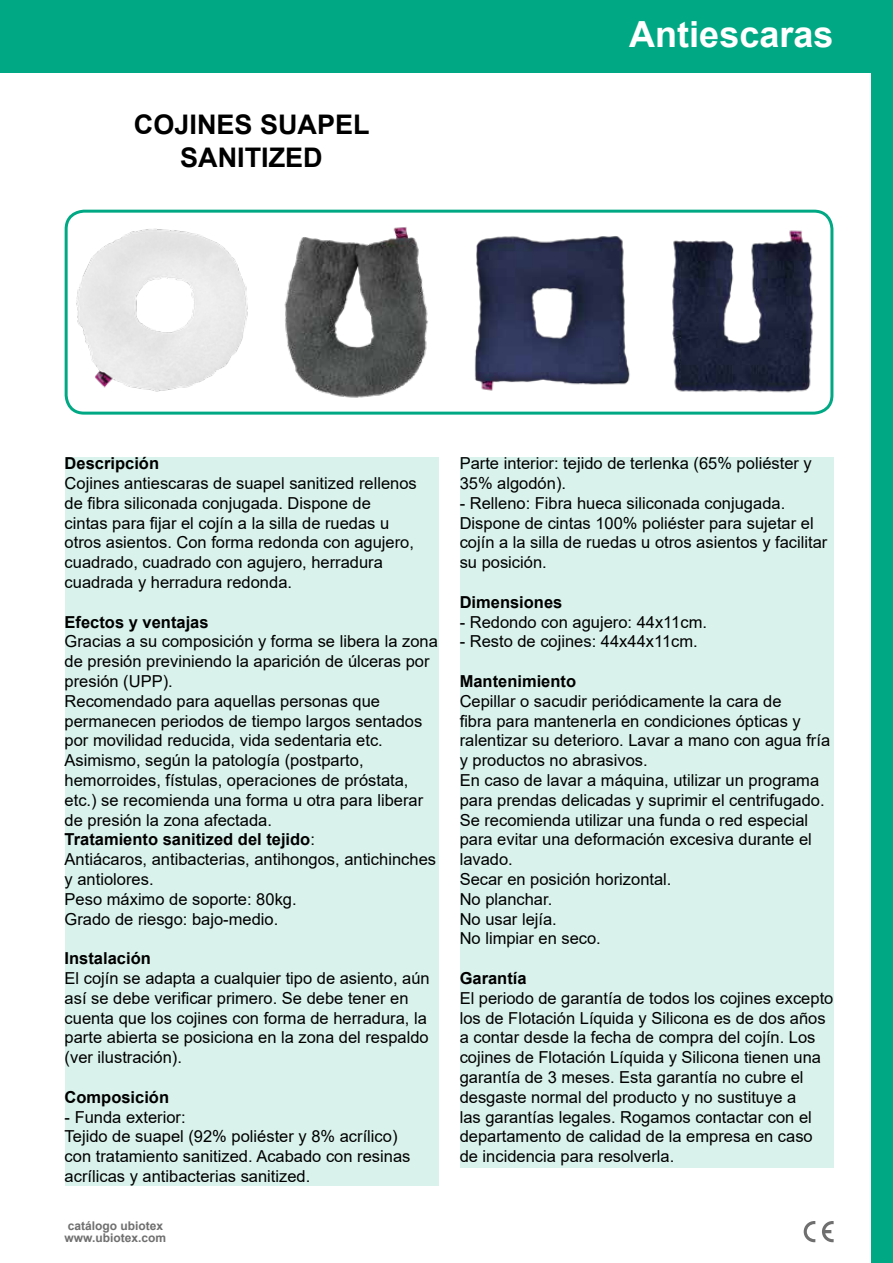
<style>
.page{position:relative;width:893px;height:1263px;background:#fff}
.page>*{position:absolute;margin:0;border:0;box-sizing:border-box;transform-origin:0 0}
.t1{font:700 36px "Arial";color:#fff}
.t2{font:700 27px/32.4px "Arial";color:#000;text-align:center}
.t3{font:16.5px/19.8px "Arial";color:#000}
.t4{font:700 16.5px "Arial";color:#000}
.t5{font:700 12px/12px "Arial";color:#706f6f}
.s1{font-weight:700}
</style>
<div class="page">
<div style="left:65px;top:457px;width:373px;height:729px;background:#d9f2ec"></div>
<div style="left:460px;top:457px;width:373px;height:710px;background:#d9f2ec"></div>
<div style="left:0;top:0;width:893px;height:72px;background:#00a984"></div>
<svg style="left:804px;top:1221px;width:11px;height:21px"></svg>
<svg style="left:822px;top:1221px;width:12px;height:21px"></svg>
<div style="left:872px;top:0;width:21px;height:1263px;background:#00a984"></div>
<div style="left:65px;top:210px;width:768px;height:205px;border:3px solid #00a984;border-radius:18px"></div>
<img style="left:69px;top:223px;width:179px;height:169px">
<img style="left:284px;top:227px;width:144px;height:171px">
<img style="left:672px;top:230px;width:142px;height:163px">
<img style="left:474px;top:236px;width:156px;height:155px">
<h2 class="t2" style="left:134px;top:109px;width:237px">COJINES SUAPEL<br>SANITIZED</h2>
<h1 class="t1" style="left:629px;top:9px;width:206px">Antiescaras</h1>
<p class="t4" style="left:65px;top:452px;width:96px">Descripción</p>
<p class="t3" style="left:65px;top:473px;width:354px">Cojines antiescaras de suapel sanitized rellenos de fibra siliconada conjugada. Dispone de cintas para fijar el cojín a la silla de ruedas u otros asientos. Con forma redonda con agujero, cuadrado, cuadrado con agujero, herradura cuadrada y herradura redonda.</p>
<p class="t4" style="left:65px;top:610px;width:145px">Efectos y ventajas</p>
<p class="t3" style="left:65px;top:632px;width:375px">Gracias a su composición y forma se libera la zona de presión previniendo la aparición de úlceras por presión (UPP).<br>Recomendado para aquellas personas que permanecen periodos de tiempo largos sentados por movilidad reducida, vida sedentaria etc.<br>Asimismo, según la patología (postparto, hemorroides, fístulas, operaciones de próstata, etc.) se recomienda una forma u otra para liberar de presión la zona afectada.<br><span class="s1">Tratamiento sanitized del tejido</span>:<br>Antiácaros, antibacterias, antihongos, antichinches y antiolores.<br>Peso máximo de soporte: 80kg.<br>Grado de riesgo: bajo-medio.</p>
<p class="t4" style="left:65px;top:947px;width:88px">Instalación</p>
<p class="t3" style="left:65px;top:968px;width:367px">El cojín se adapta a cualquier tipo de asiento, aún así se debe verificar primero. Se debe tener en cuenta que los cojines con forma de herradura, la parte abierta se posiciona en la zona del respaldo (ver ilustración).</p>
<p class="t4" style="left:65px;top:1085px;width:106px">Composición</p>
<p class="t3" style="left:65px;top:1107px;width:347px">- Funda exterior:<br>Tejido de suapel (92% poliéster y 8% acrílico) con tratamiento sanitized. Acabado con resinas acrílicas y antibacterias sanitized.</p>
<p class="t5" style="left:65px;top:1219px;width:103px">catálogo ubiotex www.ubiotex.com</p>
<p class="t3" style="left:460px;top:453px;width:354px">Parte interior: tejido de terlenka (65% poliéster y<br>35% algodón).</p>
<p class="t3" style="left:460px;top:493px;width:369px">- Relleno: Fibra hueca siliconada conjugada.<br>Dispone de cintas 100% poliéster para sujetar el cojín a la silla de ruedas u otros asientos y facilitar su posición.</p>
<p class="t4" style="left:460px;top:590px;width:104px">Dimensiones</p>
<p class="t3" style="left:460px;top:612px;width:249px">- Redondo con agujero: 44x11cm.</p>
<p class="t3" style="left:460px;top:632px;width:240px">- Resto de cojines: 44x44x11cm.</p>
<p class="t4" style="left:460px;top:669px;width:118px">Mantenimiento</p>
<p class="t3" style="left:460px;top:691px;width:372px">Cepillar o sacudir periódicamente la cara de<br>fibra para mantenerla en condiciones ópticas y ralentizar su deterioro. Lavar a mano con agua fría y productos no abrasivos.<br>En caso de lavar a máquina, utilizar un programa para prendas delicadas y suprimir el centrifugado.<br>Se recomienda utilizar una funda o red especial para evitar una deformación excesiva durante el lavado.<br>Secar en posición horizontal.<br>No planchar.<br>No usar lejía.<br>No limpiar en seco.</p>
<p class="t4" style="left:460px;top:966px;width:68px">Garantía</p>
<p class="t3" style="left:460px;top:988px;width:375px">El periodo de garantía de todos los cojines excepto los de Flotación Líquida y Silicona es de dos años a contar desde la fecha de compra del cojín. Los cojines de Flotación Líquida y Silicona tienen una garantía de 3 meses. Esta garantía no cubre el desgaste normal del producto y no sustituye a<br>las garantías legales. Rogamos contactar con el departamento de calidad de la empresa en caso de incidencia para resolverla.</p>
</div>
